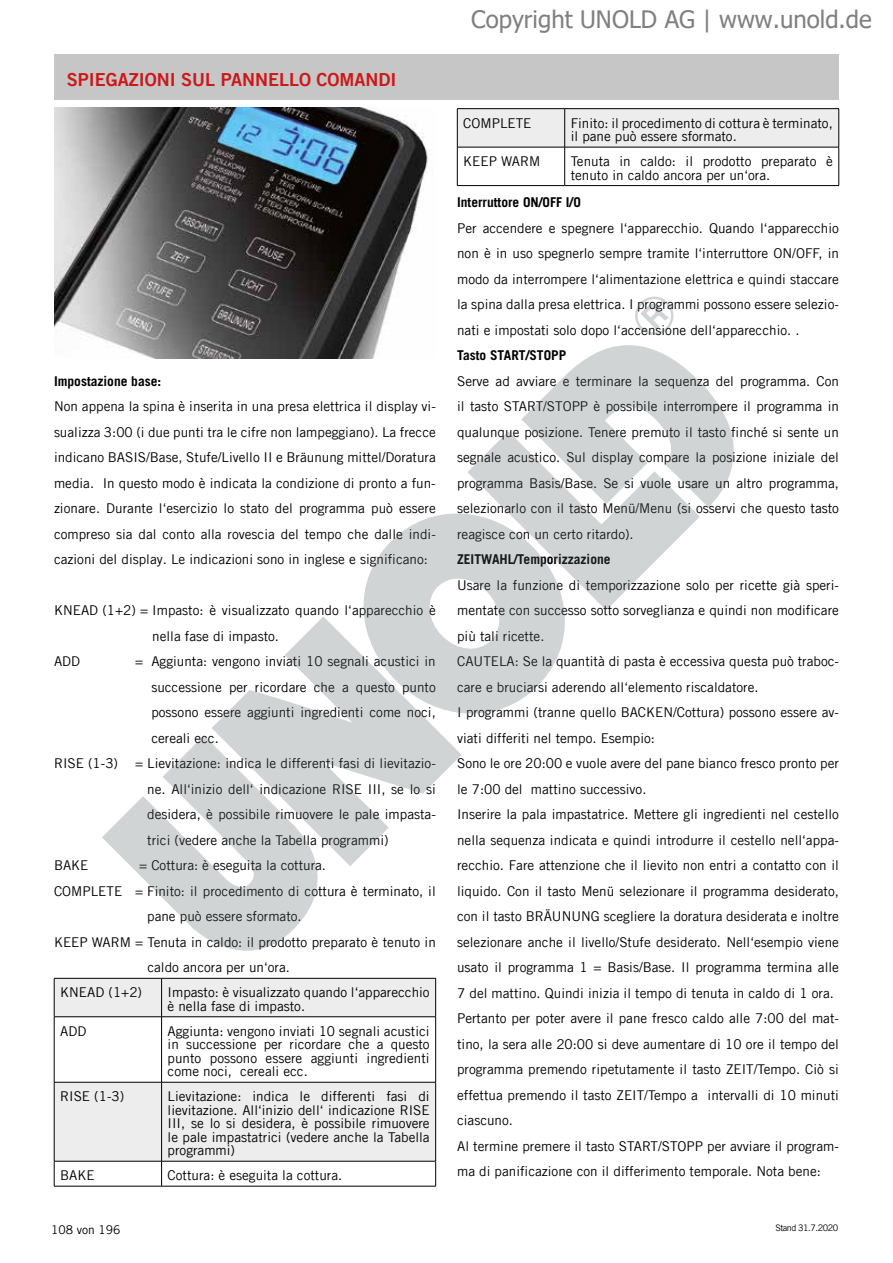
<style>
.page{position:relative;width:893px;height:1263px;background:#fff}
.page>*{position:absolute;margin:0;border:0;box-sizing:border-box;transform-origin:0 0}
.t1{font:24px "Tahoma";color:#808080}
.t2{font:18px "Trade Gothic LT Com Bd 2";color:#cd1719}
.t3{font:13.5px/25.5px "Trade Gothic LT Com";color:#000;text-align:justify}
.t4{font:700 13.5px "Trade Gothic LT Com";color:#000}
.t5{font:12px "Trade Gothic LT Com";color:#000}
.t6{font:9px "Trade Gothic LT Com";letter-spacing:-.055em;color:#000}
</style>
<div class="page">
<div style="left:54px;top:54px;width:785px;height:46px;background:#c6c6c6"></div>
<svg style="left:55px;top:979px;width:380px;height:182px;fill:#ededed"></svg>
<hr style="left:54px;top:978px;width:108px;height:1px;background:#000">
<hr style="left:54px;top:978px;width:1px;height:38px;background:#000">
<hr style="left:162px;top:978px;width:274px;height:1px;background:#000">
<hr style="left:161px;top:978px;width:1px;height:38px;background:#000">
<hr style="left:435px;top:978px;width:1px;height:38px;background:#000">
<hr style="left:54px;top:1016px;width:108px;height:1px;background:#000">
<hr style="left:54px;top:1017px;width:1px;height:65px;background:#000">
<hr style="left:162px;top:1016px;width:274px;height:1px;background:#000">
<hr style="left:161px;top:1017px;width:1px;height:65px;background:#000">
<hr style="left:435px;top:1017px;width:1px;height:65px;background:#000">
<hr style="left:54px;top:1082px;width:108px;height:1px;background:#000">
<hr style="left:54px;top:1082px;width:1px;height:79px;background:#000">
<hr style="left:162px;top:1082px;width:274px;height:1px;background:#000">
<hr style="left:161px;top:1082px;width:1px;height:79px;background:#000">
<hr style="left:435px;top:1082px;width:1px;height:79px;background:#000">
<hr style="left:54px;top:1161px;width:108px;height:1px;background:#000">
<svg style="left:54px;top:1161px;width:1px;height:25px"></svg>
<hr style="left:162px;top:1161px;width:274px;height:1px;background:#000">
<svg style="left:161px;top:1161px;width:1px;height:25px"></svg>
<svg style="left:435px;top:1161px;width:1px;height:25px"></svg>
<hr style="left:54px;top:1186px;width:108px;height:1px;background:#000">
<hr style="left:162px;top:1186px;width:274px;height:1px;background:#000">
<div style="left:458px;top:109px;width:380px;height:38px;background:#ededed"></div>
<hr style="left:457px;top:108px;width:108px;height:1px;background:#000">
<hr style="left:457px;top:109px;width:1px;height:38px;background:#000">
<hr style="left:565px;top:108px;width:274px;height:1px;background:#000">
<hr style="left:564px;top:109px;width:1px;height:38px;background:#000">
<hr style="left:838px;top:109px;width:1px;height:38px;background:#000">
<hr style="left:457px;top:147px;width:108px;height:1px;background:#000">
<hr style="left:457px;top:147px;width:1px;height:38px;background:#000">
<hr style="left:565px;top:147px;width:274px;height:1px;background:#000">
<hr style="left:564px;top:147px;width:1px;height:38px;background:#000">
<hr style="left:838px;top:147px;width:1px;height:38px;background:#000">
<hr style="left:457px;top:185px;width:108px;height:1px;background:#000">
<hr style="left:565px;top:185px;width:274px;height:1px;background:#000">
<img style="left:54px;top:108px;width:374px;height:250px">
<svg style="left:563px;top:345px;width:171px;height:163px;fill:#d0d4d5"></svg>
<svg style="left:467px;top:378px;width:233px;height:232px;fill:#d0d4d5"></svg>
<svg style="left:363px;top:473px;width:242px;height:241px;fill:#d0d4d5"></svg>
<svg style="left:212px;top:616px;width:250px;height:250px;fill:#d0d4d5"></svg>
<svg style="left:102px;top:733px;width:246px;height:246px;fill:#d0d4d5"></svg>
<svg style="left:635px;top:296px;width:39px;height:39px"></svg>
<h2 class="t2" style="left:67px;top:68px;width:331px">SPIEGAZIONI SUL PANNELLO COMANDI</h2>
<p class="t4" style="left:54px;top:372px;width:109px">Impostazione base:</p>
<p class="t3" style="left:54px;top:393px;width:383px">Non appena la spina è inserita in una presa elettrica il display vi&shy;sualizza 3:00 (i due punti tra le cifre non lampeggiano). La frecce indicano BASIS/Base, Stufe/Livello II e Bräunung mittel/Doratura media. In questo modo è indicata la condizione di pronto a fun&shy;zionare. Durante l‘esercizio lo stato del programma può essere compreso sia dal conto alla rovescia del tempo che dalle indi&shy;cazioni del display. Le indicazioni sono in inglese e significano:</p>
<p class="t3" style="left:54px;top:597px;width:383px">KNEAD (1+2) = Impasto: è visualizzato quando l‘apparecchio è</p>
<p class="t3" style="left:152px;top:623px;width:128px">nella fase di impasto.</p>
<p class="t3" style="left:54px;top:648px;width:28px">ADD</p>
<p class="t3" style="left:151px;top:648px;width:286px;text-indent:-16px">= Aggiunta: vengono inviati 10 segnali acustici in successione per ricordare che a questo punto possono essere aggiunti ingredienti come noci, cereali ecc.</p>
<p class="t3" style="left:54px;top:750px;width:66px">RISE (1-3)</p>
<p class="t3" style="left:147px;top:750px;width:290px;text-indent:-12px">= Lievitazione: indica le differenti fasi di lievitazio&shy;ne. All‘inizio dell‘ indicazione RISE III, se lo si desidera, è possibile rimuovere le pale impasta&shy;trici (vedere anche la Tabella programmi)</p>
<p class="t3" style="left:54px;top:852px;width:36px">BAKE</p>
<p class="t3" style="left:139px;top:852px;width:188px">= Cottura: è eseguita la cottura.</p>
<p class="t3" style="left:54px;top:878px;width:383px">COMPLETE = Finito: il procedimento di cottura è terminato, il</p>
<p class="t3" style="left:147px;top:903px;width:156px">pane può essere sformato.</p>
<p class="t3" style="left:54px;top:929px;width:383px">KEEP WARM = Tenuta in caldo: il prodotto preparato è tenuto in</p>
<p class="t3" style="left:147px;top:954px;width:144px">caldo ancora per un‘ora.</p>
<p class="t3" style="left:60px;top:979px;width:83px">KNEAD (1+2)</p>
<p class="t3" style="left:168px;top:985px;width:264px;line-height:13.5px">Impasto: è visualizzato quando l‘apparecchio è nella fase di impasto.</p>
<p class="t3" style="left:60px;top:1018px;width:28px">ADD</p>
<p class="t3" style="left:168px;top:1024px;width:264px;line-height:13.5px">Aggiunta: vengono inviati 10 segnali acustici in successione per ricordare che a questo punto possono essere aggiunti ingredienti come noci, cereali ecc.</p>
<p class="t3" style="left:60px;top:1083px;width:66px">RISE (1-3)</p>
<p class="t3" style="left:168px;top:1089px;width:264px;line-height:13.5px">Lievitazione: indica le differenti fasi di lievitazione. All‘inizio dell‘ indicazione RISE III, se lo si desidera, è possibile rimuovere le pale impastatrici (vedere anche la Tabella programmi)</p>
<p class="t3" style="left:60px;top:1162px;width:36px">BAKE</p>
<p class="t3" style="left:168px;top:1162px;width:176px">Cottura: è eseguita la cottura.</p>
<h1 class="t1" style="left:471px;top:3px;width:402px">Copyright UNOLD AG | www.unold.de</h1>
<p class="t3" style="left:463px;top:110px;width:70px">COMPLETE</p>
<p class="t3" style="left:571px;top:116px;width:264px;line-height:13.5px">Finito: il procedimento di cottura è terminato, il pane può essere sformato.</p>
<p class="t3" style="left:463px;top:148px;width:79px">KEEP WARM</p>
<p class="t3" style="left:571px;top:154px;width:264px;line-height:13.5px">Tenuta in caldo: il prodotto preparato è tenuto in caldo ancora per un‘ora.</p>
<p class="t4" style="left:457px;top:194px;width:125px">Interruttore ON/OFF I/O</p>
<p class="t3" style="left:457px;top:215px;width:383px">Per accendere e spegnere l‘apparecchio. Quando l‘apparecchio non è in uso spegnerlo sempre tramite l‘interruttore ON/OFF, in modo da interrompere l‘alimentazione elettrica e quindi staccare la spina dalla presa elettrica. I programmi possono essere selezio&shy;nati e impostati solo dopo l‘accensione dell‘apparecchio. .</p>
<p class="t4" style="left:457px;top:347px;width:111px">Tasto START/STOPP</p>
<p class="t3" style="left:457px;top:368px;width:383px">Serve ad avviare e terminare la sequenza del programma. Con il tasto START/STOPP è possibile interrompere il programma in qualunque posizione. Tenere premuto il tasto finché si sente un segnale acustico. Sul display compare la posizione iniziale del programma Basis/Base. Se si vuole usare un altro programma, selezionarlo con il tasto Menü/Menu (si osservi che questo tasto reagisce con un certo ritardo).</p>
<p class="t4" style="left:457px;top:551px;width:155px">ZEITWAHL/Temporizzazione</p>
<p class="t3" style="left:457px;top:572px;width:383px;text-align:left">Usare la funzione di temporizzazione solo per ricette già speri&shy;mentate con successo sotto sorveglianza e quindi non modificare più tali ricette.<br>CAUTELA: Se la quantità di pasta è eccessiva questa può traboc&shy;care e bruciarsi aderendo all‘elemento riscaldatore.<br>I programmi (tranne quello BACKEN/Cottura) possono essere av&shy;viati differiti nel tempo. Esempio:<br>Sono le ore 20:00 e vuole avere del pane bianco fresco pronto per le 7:00 del mattino successivo.<br>Inserire la pala impastatrice. Mettere gli ingredienti nel cestello nella sequenza indicata e quindi introdurre il cestello nell‘appa&shy;recchio. Fare attenzione che il lievito non entri a contatto con il liquido. Con il tasto Menü selezionare il programma desiderato, con il tasto BRÄUNUNG scegliere la doratura desiderata e inoltre selezionare anche il livello/Stufe desiderato. Nell‘esempio viene usato il programma 1 = Basis/Base. Il programma termina alle 7 del mattino. Quindi inizia il tempo di tenuta in caldo di 1 ora.<br>Pertanto per poter avere il pane fresco caldo alle 7:00 del mat&shy;tino, la sera alle 20:00 si deve aumentare di 10 ore il tempo del programma premendo ripetutamente il tasto ZEIT/Tempo. Ciò si effettua premendo il tasto ZEIT/Tempo a intervalli di 10 minuti ciascuno.<br>Al termine premere il tasto START/STOPP per avviare il program&shy;ma di panificazione con il differimento temporale. Nota bene:</p>
<p class="t5" style="left:51px;top:1222px;width:71px">108 von 196</p>
<p class="t6" style="left:775px;top:1222px;width:64px">Stand 31.7.2020</p>
</div>
